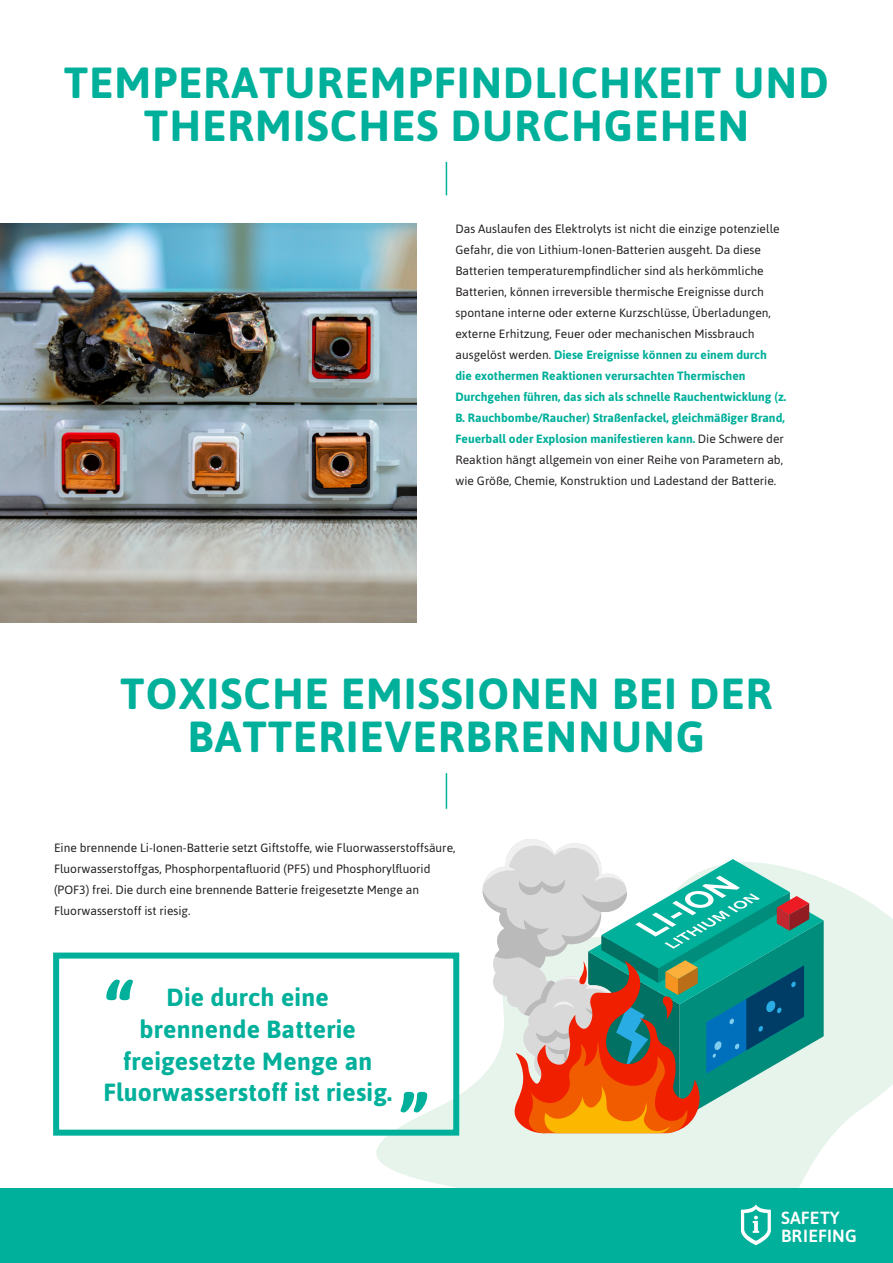
<style>
.page{position:relative;width:893px;height:1263px;background:#fff}
.page>*{position:absolute;margin:0;border:0;box-sizing:border-box;transform-origin:0 0}
.H1_Title_29_29{font:700 43.5px/43.5px "Asap";letter-spacing:.03em;color:#00b09b;text-align:center}
.Quotation_element{font:700 24.75px/31.5px "Asap";letter-spacing:.01em;color:#00b09b;text-align:center}
.t1{font:500 17.55px/17.5px "Asap";letter-spacing:.01em;color:#fff}
.Content_Text_9_12{font:12px/21px "Asap";color:#231f20}
.s1{font-weight:700;color:#00b09b}
</style>
<div class="page">
<svg style="left:376px;top:879px;width:517px;height:309px;fill:#e6f4ec"></svg>
<hr style="left:446px;top:162px;width:1px;height:33px;background:#00b09b">
<img style="left:0;top:223px;width:416px;height:400px">
<hr style="left:446px;top:773px;width:1px;height:36px;background:#00b09b">
<div style="left:53px;top:952px;width:406px;height:184px;border:6px solid #00b09b"></div>
<svg style="left:106px;top:979px;width:27px;height:21px"></svg>
<svg style="left:401px;top:1092px;width:26px;height:20px"></svg>
<svg style="left:481px;top:839px;width:343px;height:295px;background:#98afa0"></svg>
<div style="left:0;top:1188px;width:893px;height:75px;background:#00b09b"></div>
<svg style="left:741px;top:1205px;width:30px;height:40px"></svg>
<p class="H1_Title_29_29" style="left:64px;top:59px;width:766px">TEMPERATUREMPFINDLICHKEIT UND<br>THERMISCHES DURCHGEHEN</p>
<p class="Content_Text_9_12" style="left:455px;top:217px;width:332px">Das Auslaufen des Elektrolyts ist nicht die einzige potenzielle Gefahr, die von Lithium-Ionen-Batterien ausgeht. Da diese Batterien temperaturempfindlicher sind als herkömmliche Batterien, können irreversible thermische Ereignisse durch spontane interne oder externe Kurzschlüsse, Überladungen, externe Erhitzung, Feuer oder mechanischen Missbrauch ausgelöst werden. <span class="s1">Diese Ereignisse können zu einem durch die exothermen Reaktionen verursachten Thermischen Durchgehen führen, das sich als schnelle Rauchentwicklung (z.<br>B. Rauchbombe/Raucher) Straßenfackel, gleichmäßiger Brand, Feuerball oder Explosion manifestieren kann.</span> Die Schwere der Reaktion hängt allgemein von einer Reihe von Parametern ab, wie Größe, Chemie, Konstruktion und Ladestand der Batterie.</p>
<p class="H1_Title_29_29" style="left:121px;top:670px;width:653px">TOXISCHE EMISSIONEN BEI DER<br>BATTERIEVERBRENNUNG</p>
<p class="Content_Text_9_12" style="left:54px;top:837px;width:403px">Eine brennende Li-Ionen-Batterie setzt Giftstoffe, wie Fluorwasserstoffsäure, Fluorwasserstoffgas, Phosphorpentafluorid (PF5) und Phosphorylfluorid (POF3) frei. Die durch eine brennende Batterie freigesetzte Menge an Fluorwasserstoff ist riesig.</p>
<p class="Quotation_element" style="left:103px;top:981px;width:290px">Die durch eine brennende Batterie freigesetzte Menge an<br>Fluorwasserstoff ist riesig.</p>
<h3 class="t1" style="left:781px;top:1208px;width:77px">SAFETY<br>BRIEFING</h3>
</div>
